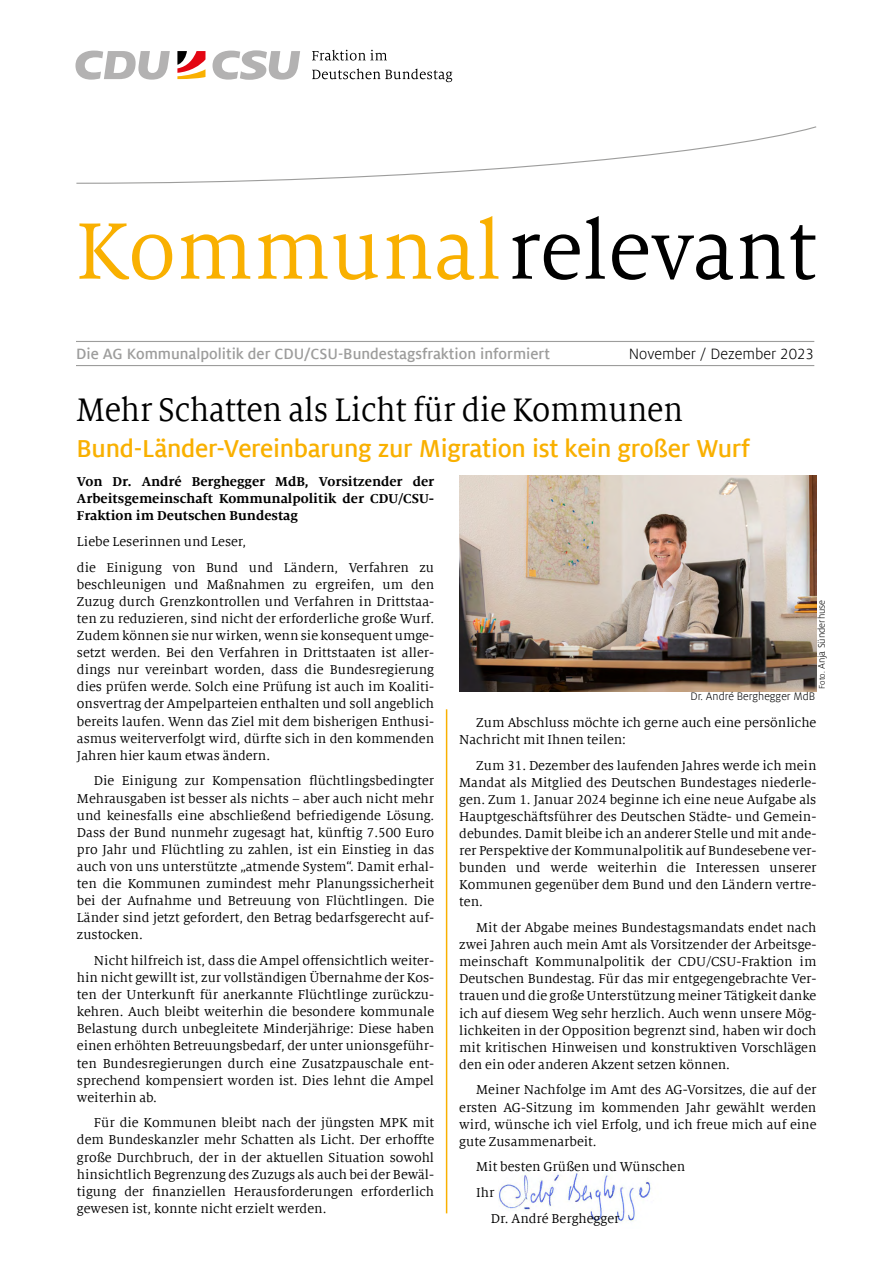
<style>
.page{position:relative;width:893px;height:1263px;background:#fff}
.page>*{position:absolute;margin:0;border:0;box-sizing:border-box;transform-origin:0 0}
.t1{font:36px "Milo Serif Offc";letter-spacing:-.01em;color:#000;scale:.94 1}
.t2{font:700 27px "Milo Sans Offc";letter-spacing:-.01em;color:#f9b000}
.t3{font:700 16.5px "Milo Sans Offc";color:#9d9d9c}
.t4{font:16.5px "Milo Sans Offc";color:#000}
.t5{font:14.25px/17.1px "Milo Serif Offc";color:#000;text-align:justify}
.t6{font:700 14.25px/17.1px "Milo Serif Offc";color:#000;text-align:justify}
.t7{font:12px "Milo Sans Offc";color:#000}
.t8{font:10.5px "Milo Sans Offc";color:#000}
.s1{font-size:9px}
</style>
<div class="page">
<svg style="left:76px;top:126px;width:741px;height:58px"></svg>
<svg style="left:312px;top:68px;width:140px;height:14px"></svg>
<svg style="left:177px;top:51px;width:28px;height:28px"></svg>
<svg style="left:312px;top:50px;width:75px;height:11px"></svg>
<svg style="left:75px;top:51px;width:95px;height:29px"></svg>
<svg style="left:213px;top:50px;width:87px;height:30px"></svg>
<svg style="left:512px;top:216px;width:303px;height:64px"></svg>
<svg style="left:79px;top:216px;width:419px;height:64px"></svg>
<img style="left:499px;top:1173px;width:152px;height:49px">
<hr style="left:76px;top:341px;width:738px;height:1px;background:#9d9d9c">
<hr style="left:76px;top:365px;width:738px;height:1px;background:#9d9d9c">
<img style="left:459px;top:475px;width:357px;height:216px">
<hr style="left:446px;top:709px;width:1px;height:504px;background:#f9b000">
<p class="t3" style="left:76px;top:344px;width:475px">Die AG Kommunalpolitik der CDU/CSU-Bundestagsfraktion informiert</p>
<p class="t4" style="left:629px;top:345px;width:187px">November / Dezember 2023</p>
<h1 class="t1" style="left:77px;top:391px;width:647px">Mehr Schatten als Licht für die Kommunen</h1>
<h2 class="t2" style="left:77px;top:434px;width:675px">Bund-Länder-Vereinbarung zur Migration ist kein großer Wurf</h2>
<p class="t6" style="left:77px;top:473px;width:359px">Von Dr. André Berghegger MdB, Vorsitzender der Arbeitsgemeinschaft Kommunalpolitik der CDU/CSU-Fraktion im Deutschen Bundestag</p>
<p class="t5" style="left:77px;top:529px;width:359px;line-height:25.7px">Liebe Leserinnen und Leser,<br>die Einigung von Bund und Ländern, Verfahren zu</p>
<p class="t5" style="left:77px;top:576px;width:359px">beschleunigen und Maßnahmen zu ergreifen, um den Zuzug durch Grenzkontrollen und Verfahren in Drittstaa&shy;ten zu reduzieren, sind nicht der erforderliche große Wurf.<br>Zudem können sie nur wirken, wenn sie konsequent umge&shy;setzt werden. Bei den Verfahren in Drittstaaten ist aller&shy;dings nur vereinbart worden, dass die Bundesregierung dies prüfen werde. Solch eine Prüfung ist auch im Koaliti&shy;onsvertrag der Ampelparteien enthalten und soll angeblich bereits laufen. Wenn das Ziel mit dem bisherigen Enthusi&shy;asmus weiterverfolgt wird, dürfte sich in den kommenden Jahren hier kaum etwas ändern.</p>
<p class="t5" style="left:77px;top:773px;width:359px;text-indent:17px">Die Einigung zur Kompensation flüchtlingsbedingter Mehrausgaben ist besser als nichts – aber auch nicht mehr und keinesfalls eine abschließend befriedigende Lösung.<br>Dass der Bund nunmehr zugesagt hat, künftig 7.500 Euro pro Jahr und Flüchtling zu zahlen, ist ein Einstieg in das auch von uns unterstützte „atmende System“. Damit erhal&shy;ten die Kommunen zumindest mehr Planungssicherheit bei der Aufnahme und Betreuung von Flüchtlingen. Die Länder sind jetzt gefordert, den Betrag bedarfsgerecht auf&shy;zustocken.</p>
<p class="t5" style="left:77px;top:952px;width:359px;text-indent:17px">Nicht hilfreich ist, dass die Ampel offensichtlich weiter&shy;hin nicht gewillt ist, zur vollständigen Übernahme der Kos&shy;ten der Unterkunft für anerkannte Flüchtlinge zurückzu&shy;kehren. Auch bleibt weiterhin die besondere kommunale Belastung durch unbegleitete Minderjährige: Diese haben einen erhöhten Betreuungsbedarf, der unter unionsgeführ&shy;ten Bundesregierungen durch eine Zusatzpauschale ent&shy;sprechend kompensiert worden ist. Dies lehnt die Ampel weiterhin ab.</p>
<p class="t5" style="left:77px;top:1115px;width:359px;text-indent:17px">Für die Kommunen bleibt nach der jüngsten MPK mit dem Bundeskanzler mehr Schatten als Licht. Der erhoffte große Durchbruch, der in der aktuellen Situation sowohl hinsichtlich Begrenzung des Zuzugs als auch bei der Bewäl&shy;tigung der finanziellen Herausforderungen erforderlich gewesen ist, konnte nicht erzielt werden.</p>
<p class="t8" style="left:816px;top:689px;width:90px;rotate:-90deg"><span class="s1">Foto.</span> Anja Sünderhuse</p>
<p class="t7" style="left:690px;top:690px;width:126px">Dr. André Berghegger MdB</p>
<p class="t5" style="left:459px;top:714px;width:359px;text-indent:17px">Zum Abschluss möchte ich gerne auch eine persönliche<br>Nachricht mit Ihnen teilen:</p>
<p class="t5" style="left:459px;top:757px;width:359px;text-indent:17px">Zum 31. Dezember des laufenden Jahres werde ich mein Mandat als Mitglied des Deutschen Bundestages niederle&shy;gen. Zum 1. Januar 2024 beginne ich eine neue Aufgabe als Hauptgeschäftsführer des Deutschen Städte- und Gemein&shy;debundes. Damit bleibe ich an anderer Stelle und mit ande&shy;rer Perspektive der Kommunalpolitik auf Bundesebene ver&shy;bunden und werde weiterhin die Interessen unserer Kommunen gegenüber dem Bund und den Ländern vertre&shy;ten.</p>
<p class="t5" style="left:459px;top:919px;width:359px;text-indent:17px">Mit der Abgabe meines Bundestagsmandats endet nach zwei Jahren auch mein Amt als Vorsitzender der Arbeitsge&shy;meinschaft Kommunalpolitik der CDU/CSU-Fraktion im Deutschen Bundestag. Für das mir entgegengebrachte Ver&shy;trauen und die große Unterstützung meiner Tätigkeit danke ich auf diesem Weg sehr herzlich. Auch wenn unsere Mög&shy;lichkeiten in der Opposition begrenzt sind, haben wir doch mit kritischen Hinweisen und konstruktiven Vorschlägen den ein oder anderen Akzent setzen können.</p>
<p class="t5" style="left:459px;top:1082px;width:359px;text-indent:17px">Meiner Nachfolge im Amt des AG-Vorsitzes, die auf der ersten AG-Sitzung im kommenden Jahr gewählt werden wird, wünsche ich viel Erfolg, und ich freue mich auf eine gute Zusammenarbeit.</p>
<p class="t5" style="left:476px;top:1159px;width:210px">Mit besten Grüßen und Wünschen</p>
<p class="t5" style="left:476px;top:1184px;width:20px">Ihr</p>
<p class="t5" style="left:491px;top:1210px;width:130px">Dr. André Berghegger</p>
</div>
